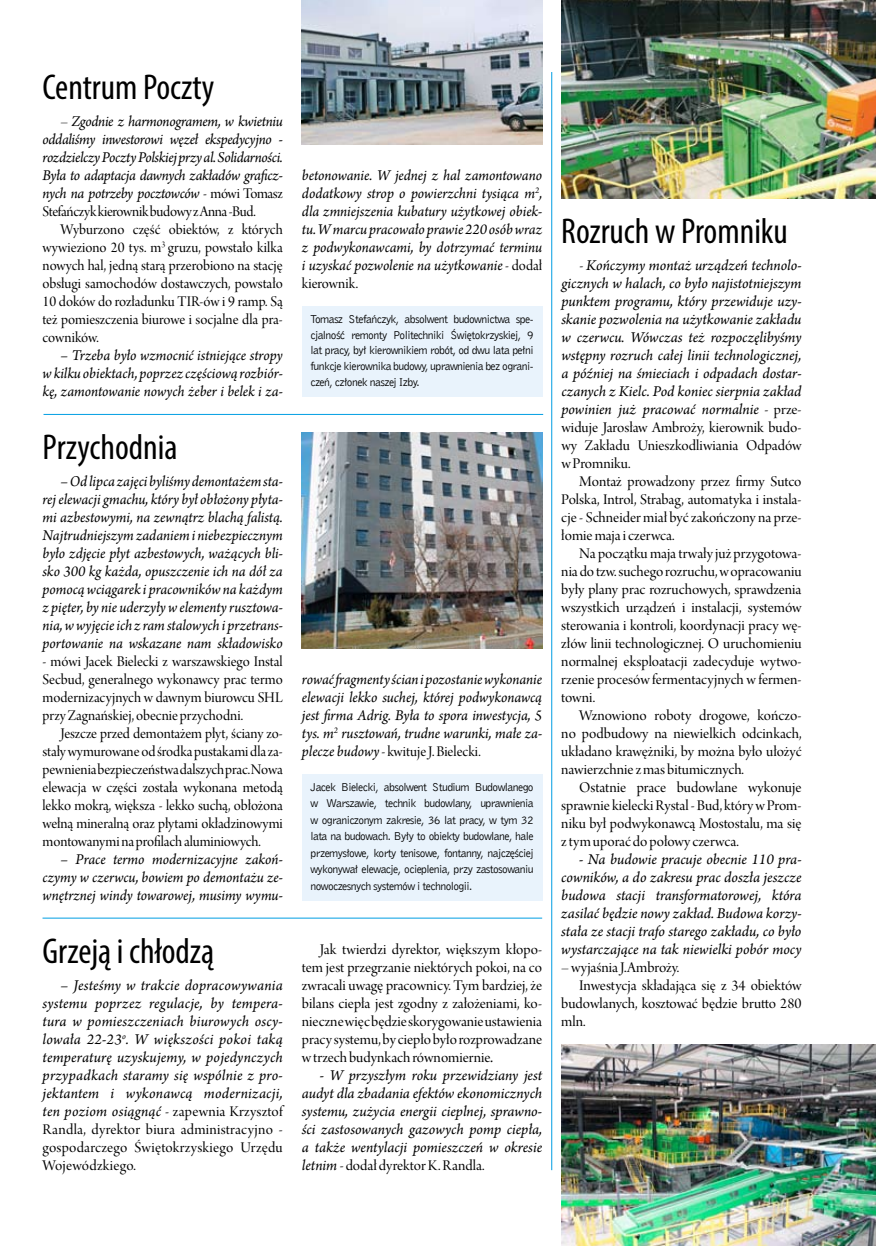
<style>
.page{position:relative;width:876px;height:1246px;background:#fff}
.page>*{position:absolute;margin:0;border:0;box-sizing:border-box;transform-origin:0 0}
.t1{font:condensed 36px "Myriad Pro";color:#000}
.t2{font:italic 15.75px/18px "Arno Pro";letter-spacing:-.005em;color:#000;text-align:justify}
.t3{font:15.75px/18px "Arno Pro Display";color:#000;text-align:justify}
.t4{font:15.75px "Arno Pro Display";letter-spacing:-.02em;color:#000}
.t5{font:11.7px/16.5px "Bell Gothic EU";letter-spacing:-.05em;color:#000;text-align:justify}
.s1{font-family:"Arno Pro Display";font-style:normal}
.s2{font-family:"Arno Pro";font-style:italic}
</style>
<div class="page">
<img style="left:561px;top:1044px;width:315px;height:202px">
<img style="left:302px;top:432px;width:240px;height:216px">
<img style="left:561px;top:0;width:315px;height:198px">
<hr style="left:551px;top:72px;width:1px;height:1098px;background:#009ee3">
<hr style="left:43px;top:918px;width:499px;height:1px;background:#009ee3">
<div style="left:302px;top:774px;width:240px;height:126px;background:#e9f3fc"></div>
<div style="left:302px;top:306px;width:240px;height:90px;background:#e9f3fc"></div>
<img style="left:302px;top:0;width:240px;height:144px">
<hr style="left:44px;top:414px;width:499px;height:1px;background:#009ee3">
<h1 class="t1" style="left:43px;top:65px;width:173px">Centrum Poczty</h1>
<p class="t2" style="left:43px;top:113px;width:242px;text-indent:18px"><span class="s1">–</span> Zgodnie z harmonogramem, w kwietniu oddaliśmy inwestorowi węzeł ekspedycyjno - rozdzielczy Poczty Polskiej przy al. Solidarności.<br>Była to adaptacja dawnych zakładów graficz&shy;nych na potrzeby pocztowców <span class="s1">- mówi Tomasz</span></p>
<p class="t4" style="left:43px;top:203px;width:215px">Stefańczyk kierownik budowy zAnna -Bud.</p>
<p class="t3" style="left:61px;top:221px;width:224px">Wyburzono część obiektów, z których</p>
<p class="t3" style="left:43px;top:239px;width:242px">wywieziono 20 tys. m<sup>3</sup> gruzu, powstało kilka</p>
<p class="t3" style="left:43px;top:257px;width:242px">nowych hal, jedną starą przerobiono na stację</p>
<p class="t3" style="left:43px;top:275px;width:242px">obsługi samochodów dostawczych, powstało</p>
<p class="t3" style="left:43px;top:293px;width:242px">10 doków do rozładunku TIR-ów i 9 ramp. Są</p>
<p class="t3" style="left:43px;top:311px;width:242px">też pomieszczenia biurowe i socjalne dla pra-</p>
<p class="t3" style="left:43px;top:329px;width:58px">cowników.</p>
<p class="t2" style="left:43px;top:347px;width:242px;text-indent:18px">– Trzeba było wzmocnić istniejące stropy wkilku obiektach, poprzez częściową rozbiór&shy;kę, zamontowanie nowych żeber i belek i za-</p>
<h1 class="t1" style="left:43px;top:425px;width:136px">Przychodnia</h1>
<p class="t2" style="left:43px;top:473px;width:242px;text-indent:18px">– Od lipca zajęci byliśmy demontażem sta&shy;rej elewacji gmachu, który był obłożony płyta&shy;mi azbestowymi, na zewnątrz blachą falistą.<br>Najtrudniejszym zadaniem i niebezpiecznym było zdjęcie płyt azbestowych, ważących bli&shy;sko 300 kg każda, opuszczenie ich na dół za pomocą wciągarek i pracowników na każdym z pięter, by nie uderzyły w elementy rusztowa&shy;nia, wwyjęcie ich z ram stalowych i przetrans&shy;portowanie na wskazane nam składowisko</p>
<p class="t3" style="left:43px;top:653px;width:242px">- mówi Jacek Bielecki z warszawskiego Instal Secbud, generalnego wykonawcy prac termo modernizacyjnych w dawnym biurowcu SHL przy Zagnańskiej, obecnie przychodni.</p>
<p class="t3" style="left:43px;top:725px;width:242px;text-indent:18px">Jeszcze przed demontażem płyt, ściany zo&shy;stały wymurowane od środka pustakami dla za&shy;pewnienia bezpieczeństwa dalszych prac. Nowa elewacja w części została wykonana metodą lekko mokrą, większa - lekko suchą, obłożona wełną mineralną oraz płytami okładzinowymi montowanymi na profilach aluminiowych.</p>
<p class="t2" style="left:43px;top:851px;width:242px;text-indent:18px">– Prace termo modernizacyjne zakoń&shy;czymy w czerwcu, bowiem po demontażu ze&shy;wnętrznej windy towarowej, musimy wymu-</p>
<h1 class="t1" style="left:43px;top:929px;width:173px">Grzeją i chłodzą</h1>
<p class="t2" style="left:43px;top:977px;width:242px;text-indent:18px">– Jesteśmy w trakcie dopracowywania systemu poprzez regulacje, by tempera&shy;tura w pomieszczeniach biurowych oscy&shy;lowała 22-23<sup>o</sup>. W większości pokoi taką temperaturę uzyskujemy, w pojedynczych przypadkach staramy się wspólnie z pro&shy;jektantem i wykonawcą modernizacji,</p>
<p class="t3" style="left:43px;top:1103px;width:242px"><span class="s2">ten poziom osiągnąć</span> - zapewnia Krzysztof Randla, dyrektor biura administracyjno - gospodarczego Świętokrzyskiego Urzędu Wojewódzkiego.</p>
<p class="t2" style="left:302px;top:167px;width:242px">betonowanie. W jednej z hal zamontowano dodatkowy strop o powierzchni tysiąca m<sup>2</sup>, dla zmniejszenia kubatury użytkowej obiek&shy;tu. Wmarcu pracowało prawie 220 osób wraz z podwykonawcami, by dotrzymać terminu i uzyskać pozwolenie na użytkowanie <span class="s1">- dodał</span></p>
<p class="t3" style="left:302px;top:275px;width:58px">kierownik.</p>
<p class="t5" style="left:310px;top:311px;width:225px;line-height:15.8px">Tomasz Stefańczyk, absolwent budownictwa spe&shy;cjalność remonty Politechniki Świętokrzyskiej, 9 lat pracy, był kierownikiem robót, od dwu lata pełni funkcje kierownika budowy, uprawnienia bez ograni&shy;czeń, członek naszej Izby.</p>
<p class="t2" style="left:302px;top:671px;width:242px">rować fragmenty ścian ipozostanie wykonanie elewacji lekko suchej, której podwykonawcą jest firma Adrig. Była to spora inwestycja, 5 tys. m<sup>2</sup> rusztowań, trudne warunki, małe za-</p>
<p class="t3" style="left:302px;top:743px;width:180px"><span class="s2">plecze budowy</span> - kwituje J.Bielecki.</p>
<p class="t5" style="left:310px;top:778px;width:225px">Jacek Bielecki, absolwent Studium Budowlanego w Warszawie, technik budowlany, uprawnienia w ograniczonym zakresie, 36 lat pracy, w tym 32 lata na budowach. Były to obiekty budowlane, hale przemysłowe, korty tenisowe, fontanny, najczęściej wykonywał elewacje, ocieplenia, przy zastosowaniu nowoczesnych systemów i technologii.</p>
<p class="t3" style="left:302px;top:941px;width:242px;text-indent:18px">Jak twierdzi dyrektor, większym kłopo&shy;tem jest przegrzanie niektórych pokoi, na co zwracali uwagę pracownicy. Tym bardziej, że bilans ciepła jest zgodny z założeniami, ko&shy;nieczne więc będzie skorygowanie ustawienia pracy systemu, by ciepło było rozprowadzane wtrzech budynkach równomiernie<span class="s2">.</span></p>
<p class="t2" style="left:302px;top:1067px;width:242px;text-indent:18px">- W przyszłym roku przewidziany jest audyt dla zbadania efektów ekonomicznych systemu, zużycia energii cieplnej, sprawno&shy;ści zastosowanych gazowych pomp ciepła, a także wentylacji pomieszczeń w okresie</p>
<p class="t3" style="left:302px;top:1157px;width:184px"><span class="s2">letnim</span> - dodał dyrektor K. Randla.</p>
<h1 class="t1" style="left:561px;top:209px;width:228px">Rozruch w Promniku</h1>
<p class="t2" style="left:561px;top:257px;width:242px;text-indent:18px"><span class="s1">-</span> Kończymy montaż urządzeń technolo&shy;gicznych w halach, co było najistotniejszym punktem programu, który przewiduje uzy&shy;skanie pozwolenia na użytkowanie zakładu w czerwcu. Wówczas też rozpoczęlibyśmy wstępny rozruch całej linii technologicznej, a później na śmieciach i odpadach dostar&shy;czanych z Kielc. Pod koniec sierpnia zakład powinien już pracować normalnie <span class="s1">- prze-</span></p>
<p class="t3" style="left:561px;top:419px;width:242px">widuje Jarosław Ambroży, kierownik budo&shy;wy Zakładu Unieszkodliwiania Odpadów wPromniku.</p>
<p class="t3" style="left:561px;top:473px;width:242px;text-indent:18px">Montaż prowadzony przez firmy Sutco Polska, Introl, Strabag, automatyka i instala&shy;cje - Schneider miał być zakończony na prze&shy;łomie maja iczerwca.</p>
<p class="t3" style="left:561px;top:545px;width:242px;text-indent:18px">Na początku maja trwały już przygotowa&shy;nia do tzw. suchego rozruchu, wopracowaniu były plany prac rozruchowych, sprawdzenia wszystkich urządzeń i instalacji, systemów sterowania i kontroli, koordynacji pracy wę&shy;złów linii technologicznej. O uruchomieniu normalnej eksploatacji zadecyduje wytwo&shy;rzenie procesów fermentacyjnych w fermen&shy;towni.</p>
<p class="t3" style="left:561px;top:707px;width:242px;text-indent:18px">Wznowiono roboty drogowe, kończo&shy;no podbudowy na niewielkich odcinkach, układano krawężniki, by można było ułożyć nawierzchnie zmas bitumicznych.</p>
<p class="t3" style="left:561px;top:779px;width:242px;text-indent:18px">Ostatnie prace budowlane wykonuje sprawnie kielecki Rystal - Bud, który wProm&shy;niku był podwykonawcą Mostostalu, ma się ztym uporać do połowy czerwca.</p>
<p class="t2" style="left:561px;top:851px;width:242px;text-indent:18px">- Na budowie pracuje obecnie 110 pra&shy;cowników, a do zakresu prac doszła jeszcze budowa stacji transformatorowej, która zasilać będzie nowy zakład. Budowa korzy&shy;stała ze stacji trafo starego zakładu, co było wystarczające na tak niewielki pobór mocy</p>
<p class="t3" style="left:561px;top:959px;width:120px">– wyjaśnia J.Ambroży.</p>
<p class="t3" style="left:579px;top:977px;width:224px">Inwestycja składająca się z 34 obiektów</p>
<p class="t3" style="left:561px;top:995px;width:242px">budowlanych, kosztować będzie brutto 280</p>
<p class="t3" style="left:561px;top:1013px;width:26px">mln.</p>
</div>
